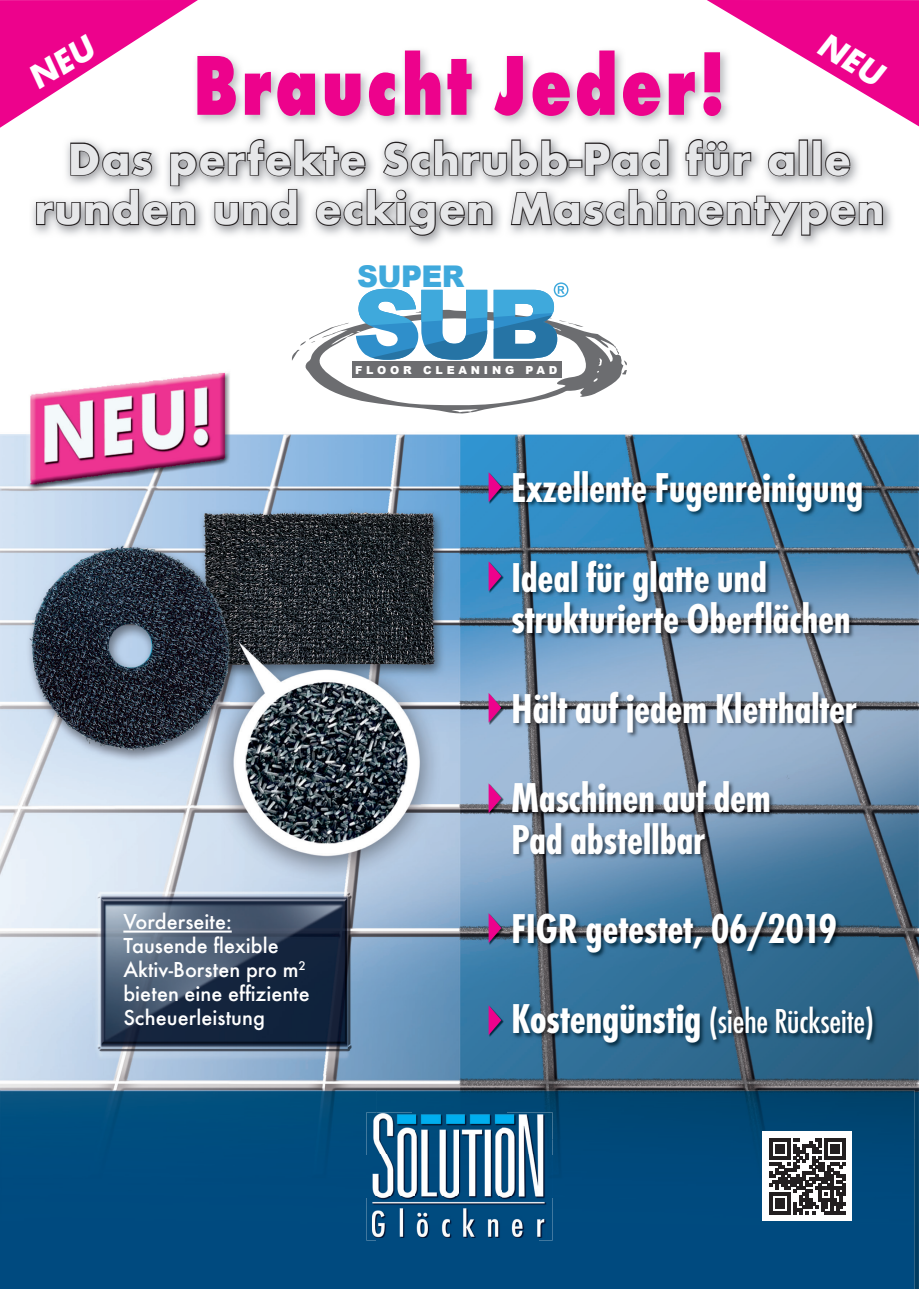
<style>
.page{position:relative;width:919px;height:1289px;background:#fff}
.page>*{position:absolute;margin:0;border:0;box-sizing:border-box;transform-origin:0 0}
.t1{font:800 88.2px "Futura T";letter-spacing:.05em;color:#ed028c;scale:.76 1}
.t2{font:700 condensed 43.35px/89.4px "Futura T";letter-spacing:-.01em;color:#fff}
.t3{font:700 41.25px/49.5px "Futura";letter-spacing:.025em;color:#e6e7e9;text-align:center}
.t4{font:500 condensed 36px "Futura T";letter-spacing:-.01em;color:#fff}
.t5{font:900 29.85px "Arial";letter-spacing:-.02em;color:#3fa9dc}
.t6{font:500 22.5px/23.9px "Futura T";color:#fff}
.t7{font:900 10.95px "Arial";letter-spacing:.345em;color:#fff}
.s1{font-weight:700;font-size:43.35px}
</style>
<div class="page">
<img style="left:0;top:359px;width:918px;height:929px">
<div style="left:0;top:1090px;width:376px;height:198px;background:#004b7f"></div>
<img style="left:376px;top:1090px;width:538px;height:49px">
<div style="left:538px;top:1139px;width:376px;height:149px;background:#004a7f"></div>
<div style="left:376px;top:1240px;width:162px;height:48px;background:#004a7f"></div>
<svg style="left:292px;top:282px;width:335px;height:131px"></svg>
<img style="left:366px;top:1112px;width:47px;height:42px">
<img style="left:413px;top:1112px;width:93px;height:1px">
<img style="left:506px;top:1112px;width:46px;height:42px">
<img style="left:366px;top:1154px;width:186px;height:43px">
<img style="left:366px;top:1197px;width:47px;height:43px">
<img style="left:413px;top:1237px;width:93px;height:3px">
<img style="left:506px;top:1197px;width:46px;height:43px">
<img style="left:372px;top:1113px;width:174px;height:41px">
<img style="left:372px;top:1196px;width:174px;height:41px">
<hr style="left:123px;top:930px;width:109px;height:2px;background:#fff">
<img style="left:510px;top:470px;width:368px;height:578px">
<img style="left:489px;top:472px;width:15px;height:32px">
<svg style="left:488px;top:472px;width:13px;height:30px"></svg>
<img style="left:489px;top:561px;width:15px;height:32px">
<svg style="left:488px;top:561px;width:13px;height:30px"></svg>
<img style="left:489px;top:693px;width:15px;height:32px">
<svg style="left:488px;top:692px;width:13px;height:30px"></svg>
<img style="left:489px;top:783px;width:15px;height:32px">
<svg style="left:488px;top:783px;width:13px;height:30px"></svg>
<img style="left:489px;top:913px;width:15px;height:32px">
<svg style="left:488px;top:913px;width:13px;height:30px"></svg>
<img style="left:489px;top:1005px;width:15px;height:32px">
<svg style="left:488px;top:1005px;width:13px;height:30px"></svg>
<img style="left:32px;top:136px;width:860px;height:109px">
<svg style="left:35px;top:138px;width:848px;height:99px"></svg>
<div style="left:762px;top:1131px;width:90px;height:89px;background:#fff"></div>
<svg style="left:769px;top:1138px;width:76px;height:76px"></svg>
<svg style="left:0;top:0;width:198px;height:128px"></svg>
<svg style="left:706px;top:0;width:212px;height:126px"></svg>
<h1 class="t1" style="left:193px;top:32px;width:703px">Braucht Jeder!</h1>
<p class="t3" style="left:34px;top:134px;width:851px">Das perfekte Schrubb-Pad für alle runden und eckigen Maschinentypen</p>
<p class="t5" style="left:357px;top:254px;width:109px">SUPER</p>
<p class="t6" style="left:123px;top:909px;width:188px">Vorderseite:<br>Tausende flexible<br>Aktiv-Borsten pro m<sup>2 </sup>bieten eine effiziente<br>Scheuerleistung</p>
<p class="t7" style="left:355px;top:362px;width:204px">FLOOR CLEANING PAD</p>
<p class="t2" style="left:511px;top:442px;width:354px">Exzellente Fugenreinigung<br>Ideal für glatte und</p>
<p class="t2" style="left:511px;top:573px;width:347px">strukturierte Oberflächen<br>Hält auf jedem Kletthalter<br>Maschinen auf dem</p>
<p class="t2" style="left:511px;top:794px;width:327px">Pad abstellbar<br>FIGR getestet, 06/2019</p>
<p class="t4" style="left:511px;top:999px;width:364px"><span class="s1">Kostengünstig</span> (siehe Rückseite)</p>
</div>
